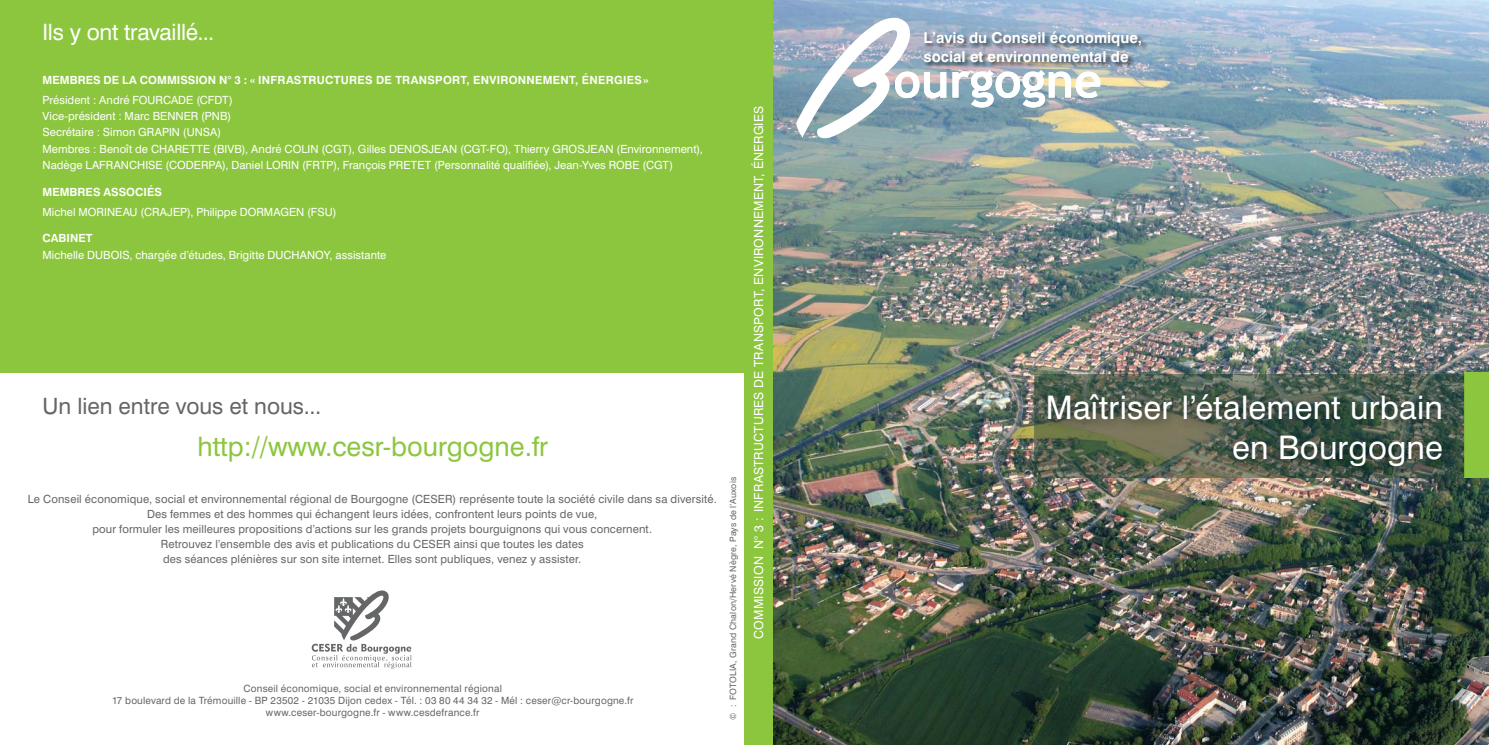
<style>
.page{position:relative;width:1489px;height:745px;background:#fff}
.page>*{position:absolute;margin:0;border:0;box-sizing:border-box;transform-origin:0 0}
.t1{font:32.5px/40px "Swiss 721 BT";letter-spacing:.005em;color:#fff;text-align:right}
.t2{font:26.88px "Swiss 721 BT";color:#8cc63f}
.t3{font:22.5px "Swiss 721 BT";color:#646668}
.t4{font:22.5px "Swiss 721 BT";letter-spacing:-.01em;color:#fff}
.t5{font:700 15px/19px "Swiss 721 BT";color:#fff}
.t6{font:12.5px "Swiss 721 BT";letter-spacing:.02em;color:#fff}
.t7{font:11.25px/15px "Swiss 721 BT";letter-spacing:.015em;color:#646668;text-align:center}
.t8{font:11.25px/16.2px "Swiss 721 BT";letter-spacing:.005em;color:#fff}
.t9{font:700 11.25px "Swiss 721 BT";letter-spacing:.02em;color:#fff}
.t10{font:700 11.25px "Swiss 721 BT";color:#fff}
.t11{font:10px/12px "Swiss 721 BT";letter-spacing:.02em;color:#646668;text-align:center}
.t12{font:8.75px "Swiss 721 BT";letter-spacing:.02em;color:#646668}
</style>
<div class="page">
<img style="left:772px;top:0;width:716px;height:744px">
<div style="left:0;top:0;width:744px;height:372px;background:#8cc63f"></div>
<svg style="left:796px;top:17px;width:304px;height:122px"></svg>
<div style="left:744px;top:0;width:28px;height:744px;background:#8cc63f"></div>
<div style="left:1463px;top:372px;width:25px;height:105px;background:#8cc63f"></div>
<img style="left:922px;top:31px;width:225px;height:37px">
<svg style="left:312px;top:590px;width:99px;height:78px"></svg>
<img style="left:1033px;top:373px;width:430px;height:104px">
<img style="left:1038px;top:385px;width:417px;height:94px">
<h3 class="t4" style="left:43px;top:24px;width:173px">Ils y ont travaillé...</h3>
<p class="t9" style="left:43px;top:76px;width:607px">MEMBRES DE LA COMMISSION N° 3 : « INFRASTRUCTURES DE TRANSPORT, ENVIRONNEMENT, ÉNERGIES »</p>
<p class="t8" style="left:43px;top:93px;width:661px">Président : André FOURCADE (CFDT)<br>Vice-président : Marc BENNER (PNB)<br>Secrétaire : Simon GRAPIN (UNSA)<br>Membres : Benoît de CHARETTE (BIVB), André COLIN (CGT), Gilles DENOSJEAN (CGT-FO), Thierry GROSJEAN (Environnement), Nadège LAFRANCHISE (CODERPA), Daniel LORIN (FRTP), François PRETET (Personnalité qualifiée), Jean-Yves ROBE (CGT)</p>
<p class="t10" style="left:43px;top:187px;width:121px">MEMBRES ASSOCIÉS</p>
<p class="t8" style="left:43px;top:204px;width:295px">Michel MORINEAU (CRAJEP), Philippe DORMAGEN (FSU)</p>
<p class="t9" style="left:43px;top:234px;width:52px">CABINET</p>
<p class="t8" style="left:43px;top:247px;width:345px">Michelle DUBOIS, chargée d’études, Brigitte DUCHANOY, assistante</p>
<h3 class="t3" style="left:43px;top:397px;width:280px">Un lien entre vous et nous...</h3>
<h2 class="t2" style="left:197px;top:436px;width:352px">http://www.cesr-bourgogne.fr</h2>
<p class="t7" style="left:28px;top:492px;width:690px">Le Conseil économique, social et environnemental régional de Bourgogne (CESER) représente toute la société civile dans sa diversité.<br>Des femmes et des hommes qui échangent leurs idées, confrontent leurs points de vue,<br>pour formuler les meilleures propositions d’actions sur les grands projets bourguignons qui vous concernent.<br>Retrouvez l’ensemble des avis et publications du CESER ainsi que toutes les dates<br>des séances plénières sur son site internet. Elles sont publiques, venez y assister.</p>
<p class="t11" style="left:112px;top:683px;width:523px">Conseil économique, social et environnemental régional<br>17 boulevard de la Trémouille - BP 23502 - 21035 Dijon cedex - Tél. : 03 80 44 34 32 - Mél : ceser@cr-bourgogne.fr www.ceser-bourgogne.fr - www.cesdefrance.fr</p>
<p class="t12" style="left:729px;top:719px;width:244px;rotate:-90deg">© : FOTOLIA, Grand Chalon/Hervé Nègre, Pays de l’Auxois</p>
<p class="t6" style="left:754px;top:638px;width:534px;rotate:-90deg">COMMISSION N° 3 : INFRASTRUCTURES DE TRANSPORT, ENVIRONNEMENT, ÉNERGIES</p>
<h3 class="t5" style="left:923px;top:30px;width:220px">L’avis du Conseil économique, social et environnemental de</h3>
<h1 class="t1" style="left:1045px;top:390px;width:399px">Maîtriser l’étalement urbain en Bourgogne</h1>
</div>
